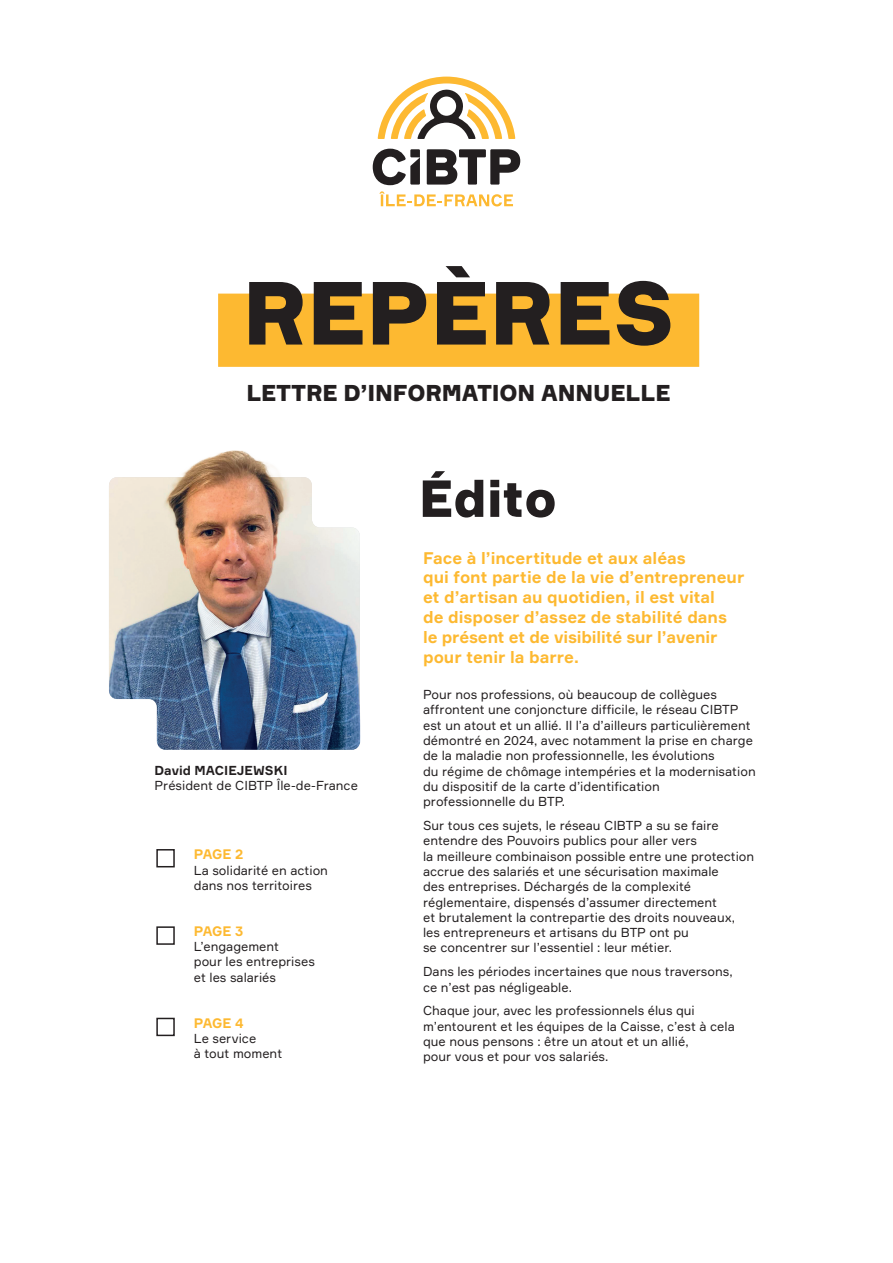
<style>
.page{position:relative;width:893px;height:1263px;background:#fff}
.page>*{position:absolute;margin:0;border:0;box-sizing:border-box;transform-origin:0 0}
.t1{font:900 87.6px "Formular";color:#231f20}
.t2{font:900 51px "Formular";color:#231f20}
.t3{font:900 22.5px "Formular";letter-spacing:-.005em;color:#231f20}
.t4{font:700 16.5px/19.8px "Formular";color:#fdb931}
.t5{font:700 13.5px "Formular";letter-spacing:-.015em;color:#fdb931}
.t6{font:12.75px/15.3px "Formular";color:#231f20}
.t7{font:700 12.75px "Formular";color:#231f20}
</style>
<div class="page">
<svg style="left:378px;top:77px;width:137px;height:62px"></svg>
<svg style="left:427px;top:149px;width:93px;height:36px"></svg>
<svg style="left:373px;top:149px;width:47px;height:36px"></svg>
<svg style="left:379px;top:191px;width:134px;height:15px"></svg>
<div style="left:218px;top:294px;width:481px;height:73px;background:#fdb931"></div>
<img style="left:109px;top:450px;width:251px;height:300px">
<div style="left:156px;top:849px;width:19px;height:18px;border:2px solid #231f20"></div>
<div style="left:156px;top:926px;width:19px;height:19px;border:2px solid #231f20"></div>
<div style="left:156px;top:1018px;width:19px;height:18px;border:2px solid #231f20"></div>
<h1 class="t1" style="left:242px;top:258px;width:434px">REPÈRES</h1>
<h3 class="t3" style="left:246px;top:379px;width:426px">LETTRE D’INFORMATION ANNUELLE</h3>
<p class="t7" style="left:155px;top:762px;width:134px">David MACIEJEWSKI</p>
<p class="t6" style="left:155px;top:777px;width:205px">Président de CIBTP Île-de-France</p>
<p class="t5" style="left:194px;top:846px;width:51px">PAGE 2</p>
<p class="t6" style="left:194px;top:862px;width:136px">La solidarité en action dans nos territoires</p>
<p class="t5" style="left:194px;top:922px;width:51px">PAGE 3</p>
<p class="t6" style="left:194px;top:939px;width:123px">L’engagement<br>pour les entreprises et les salariés</p>
<p class="t5" style="left:194px;top:1014px;width:51px">PAGE 4</p>
<p class="t6" style="left:194px;top:1030px;width:90px">Le service<br>à tout moment</p>
<h2 class="t2" style="left:419px;top:467px;width:139px">Édito</h2>
<p class="t4" style="left:423px;top:547px;width:323px">Face à l’incertitude et aux aléas<br>qui font partie de la vie d’entrepreneur et d’artisan au quotidien, il est vital<br>de disposer d’assez de stabilité dans le présent et de visibilité sur l’avenir pour tenir la barre.</p>
<p class="t6" style="left:423px;top:687px;width:334px">Pour nos professions, où beaucoup de collègues affrontent une conjoncture difficile, le réseau CIBTP est un atout et un allié. Il l’a d’ailleurs particulièrement démontré en 2024, avec notamment la prise en charge de la maladie non professionnelle, les évolutions<br>du régime de chômage intempéries et la modernisation du dispositif de la carte d’identification<br>professionnelle du BTP.</p>
<p class="t6" style="left:423px;top:818px;width:333px">Sur tous ces sujets, le réseau CIBTP a su se faire entendre des Pouvoirs publics pour aller vers<br>la meilleure combinaison possible entre une protection accrue des salariés et une sécurisation maximale<br>des entreprises. Déchargés de la complexité réglementaire, dispensés d’assumer directement<br>et brutalement la contrepartie des droits nouveaux, les entrepreneurs et artisans du BTP ont pu<br>se concentrer sur l’essentiel : leur métier.</p>
<p class="t6" style="left:423px;top:964px;width:311px">Dans les périodes incertaines que nous traversons, ce n’est pas négligeable.</p>
<p class="t6" style="left:423px;top:1003px;width:313px">Chaque jour, avec les professionnels élus qui m’entourent et les équipes de la Caisse, c’est à cela que nous pensons : être un atout et un allié,<br>pour vous et pour vos salariés.</p>
</div>
